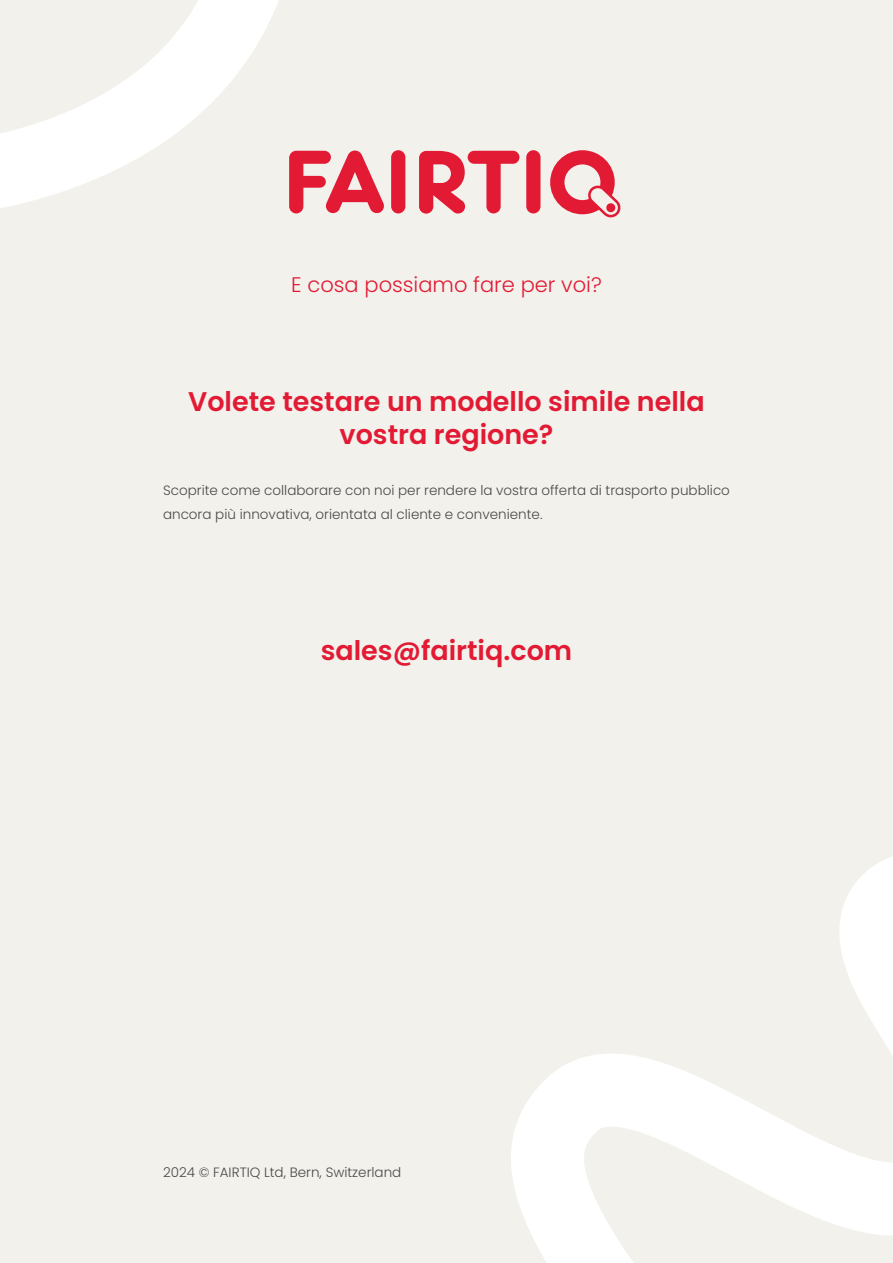
<style>
.page{position:relative;width:893px;height:1263px;background:#f2f1ec}
.page>*{position:absolute;margin:0;border:0;box-sizing:border-box;transform-origin:0 0}
.Text{font:600 27px/33px "Poppins";color:#e21a34;text-align:center}
.t1{font:300 21px "Poppins";color:#e21a34}
.Text-2{font:300 13.5px/24px "Poppins";color:#4a4a4a}
</style>
<div class="page">
<div style="left:391px;top:150px;width:14px;height:63px;background:#e21a34;border-radius:7px"></div>
<div style="left:526px;top:150px;width:14px;height:63px;background:#e21a34;border-radius:7px"></div>
<svg style="left:334px;top:151px;width:50px;height:63px"></svg>
<svg style="left:550px;top:150px;width:71px;height:67px"></svg>
<svg style="left:419px;top:151px;width:100px;height:63px"></svg>
<svg style="left:0;top:0;width:334px;height:214px"></svg>
<svg style="left:511px;top:856px;width:382px;height:407px"></svg>
<h2 class="t1" style="left:291px;top:273px;width:312px">E cosa possiamo fare per voi?</h2>
<p class="Text" style="left:188px;top:385px;width:518px">Volete testare un modello simile nella vostra regione?</p>
<p class="Text-2" style="left:163px;top:479px;width:568px">Scoprite come collaborare con noi per rendere la vostra offerta di trasporto pubblico ancora più innovativa, orientata al cliente e conveniente.</p>
<p class="Text" style="left:321px;top:634px;width:253px">sales@fairtiq.com</p>
<p class="Text-2" style="left:163px;top:1160px;width:240px">2024 © FAIRTIQ Ltd, Bern, Switzerland</p>
</div>
